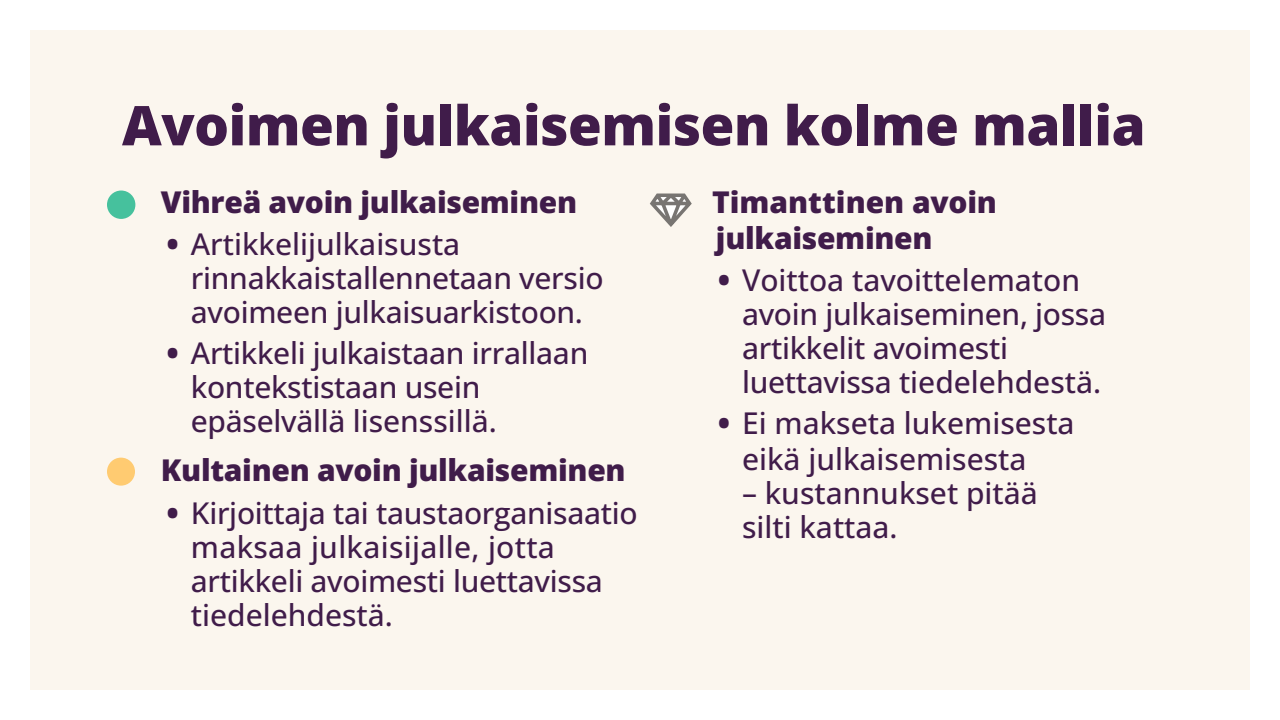
<style>
.page{position:relative;width:1280px;height:720px;background:#fff}
.page>*{position:absolute;margin:0;border:0;box-sizing:border-box;transform-origin:0 0}
.Otsikko_2{font:800 54.8px "Open Sans";letter-spacing:-.01em;color:#401c4a}
.bulletleipis{font:500 30px/34px "Open Sans";letter-spacing:-.01em;color:#401c4a}
.Leipis{font:800 30px/36px "Open Sans";letter-spacing:-.01em;color:#401c4a}
.s1{font-weight:800}
</style>
<div class="page">
<div style="left:30px;top:30px;width:1220px;height:660px;background:#fbf6ee"></div>
<div style="left:109px;top:193px;width:24px;height:24px;background:#46c19d;border-radius:50%"></div>
<div style="left:107px;top:191px;width:28px;height:28px;border:4px solid #46c19d;border-radius:50%"></div>
<div style="left:109px;top:460px;width:24px;height:23px;background:#ffcb71;border-radius:50%"></div>
<div style="left:107px;top:458px;width:28px;height:28px;border:4px solid #ffcb71;border-radius:50%"></div>
<svg style="left:650px;top:193px;width:42px;height:34px"></svg>
<h2 class="Otsikko_2" style="left:122px;top:88px;width:1025px">Avoimen julkaisemisen kolme mallia</h2>
<p class="Leipis" style="left:161px;top:183px;width:418px">Vihreä avoin julkaiseminen</p>
<p class="bulletleipis" style="left:191px;top:227px;width:414px;text-indent:-24px"><span class="s1">•</span> Artikkelijulkaisusta rinnakkaistallennetaan versio avoimeen julkaisuarkistoon.</p>
<p class="bulletleipis" style="left:191px;top:335px;width:399px;text-indent:-24px"><span class="s1">•</span> Artikkeli julkaistaan irrallaan kontekstistaan usein epäselvällä lisenssillä.</p>
<p class="Leipis" style="left:161px;top:452px;width:466px">Kultainen avoin julkaiseminen</p>
<p class="bulletleipis" style="left:191px;top:495px;width:448px;text-indent:-24px"><span class="s1">•</span> Kirjoittaja tai taustaorganisaatio maksaa julkaisijalle, jotta artikkeli avoimesti luettavissa tiedelehdestä.</p>
<p class="Leipis" style="left:712px;top:183px;width:286px">Timanttinen avoin julkaiseminen</p>
<p class="bulletleipis" style="left:742px;top:263px;width:366px;text-indent:-24px"><span class="s1">•</span> Voittoa tavoittelematon avoin julkaiseminen, jossa artikkelit avoimesti luettavissa tiedelehdestä.</p>
<p class="bulletleipis" style="left:742px;top:404px;width:334px;line-height:36px;text-indent:-24px"><span class="s1">•</span> Ei makseta lukemisesta eikä julkaisemisesta</p>
<p class="bulletleipis" style="left:742px;top:475px;width:297px">– kustannukset pitää silti kattaa.</p>
</div>
